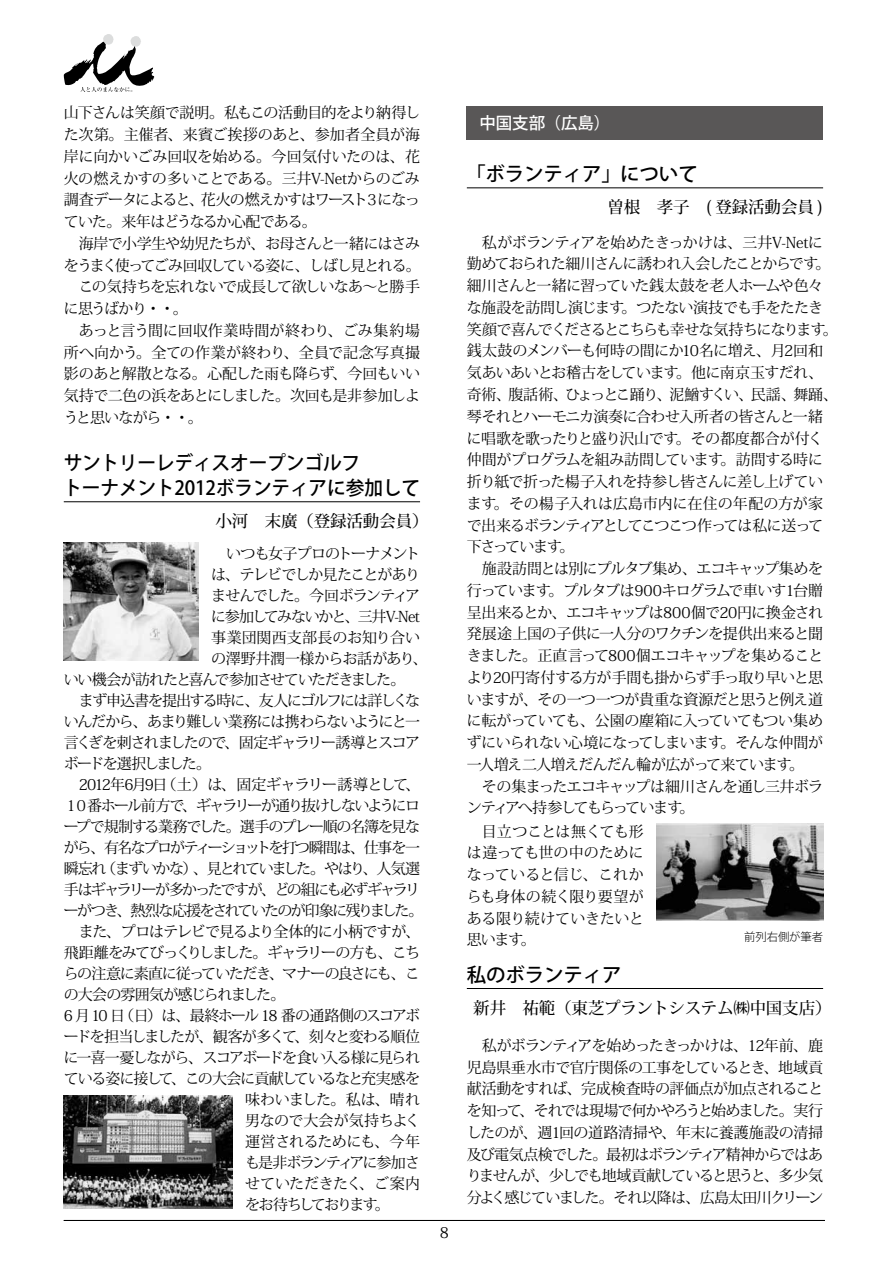
<style>
.page{position:relative;width:893px;height:1263px;background:#fff}
.page>*{position:absolute;margin:0;border:0;box-sizing:border-box;transform-origin:0 0}
.t1{font:500 19.5px/24.5px "Koz Go Pro";letter-spacing:-.01em;color:#000;scale:.96 1}
.t2{font:500 19.5px "Koz Go Pro";letter-spacing:-.01em;color:#000}
.t3{font:500 16.5px "Koz Min Pro";letter-spacing:-.005em;color:#000}
.t4{font:500 16.5px "Koz Go Pro";letter-spacing:-.005em;color:#fff}
.t5{font:15px/21.8px "Koz Min Pro";letter-spacing:-.065em;color:#000;text-align:justify}
.t6{font:15px/21.8px "Koz Min Pro";letter-spacing:-.045em;color:#000}
.t7{font:15px "Koz Min Pro";letter-spacing:-.09em;color:#000}
.t8{font:15px "Koz Min Pro";letter-spacing:-.1em;color:#000}
.t9{font:15px "Koz Min Pro";letter-spacing:-.085em;color:#000}
.t10{font:15px "Koz Min Pro";letter-spacing:-.11em;color:#000}
.t11{font:15px "Koz Min Pro";letter-spacing:-.125em;color:#000}
.t12{font:15px "Koz Min Pro";letter-spacing:-.12em;color:#000}
.t13{font:15px "Koz Min Pro";letter-spacing:-.115em;color:#000}
.t14{font:15px "Koz Min Pro";letter-spacing:-.105em;color:#000}
.t15{font:15px "Koz Min Pro";letter-spacing:.015em;color:#000}
.t16{font:15px "Koz Min Pro";letter-spacing:-.02em;color:#000}
.t17{font:15px "Koz Min Pro";color:#000}
.t18{font:15px "Koz Min Pro";letter-spacing:-.025em;color:#000}
.t19{font:15px "Koz Min Pro";letter-spacing:.005em;color:#000}
.t20{font:15px "Koz Min Pro";letter-spacing:-.03em;color:#000}
.t21{font:15px "Koz Min Pro";letter-spacing:-.015em;color:#000}
.t22{font:15px "Koz Min Pro";letter-spacing:-.14em;color:#000}
.t23{font:14.85px "Koz Min Pro";color:#000}
.t24{font:300 11.4px "Koz Go Pro";letter-spacing:-.01em;color:#000}
</style>
<div class="page">
<svg style="left:64px;top:34px;width:90px;height:58px"></svg>
<hr style="left:64px;top:501px;width:356px;height:1px;background:#000">
<img style="left:64px;top:542px;width:134px;height:118px">
<div style="left:467px;top:106px;width:356px;height:34px;background:#595757"></div>
<hr style="left:467px;top:187px;width:356px;height:1px;background:#000">
<hr style="left:467px;top:988px;width:356px;height:1px;background:#000">
<img style="left:657px;top:824px;width:166px;height:96px">
<img style="left:64px;top:1095px;width:168px;height:113px">
<hr style="left:64px;top:1220px;width:761px;height:1px;background:#000">
<p class="t5" style="left:64px;top:101px;width:358px">山下さんは笑顔で説明。私もこの活動目的をより納得した次第。主催者、来賓ご挨拶のあと、参加者全員が海岸に向かいごみ回収を始める。今回気付いたのは、花火の燃えかすの多いことである。三井V-Netからのごみ調査データによると、花火の燃えかすはワースト３になっていた。来年はどうなるか心配である。</p>
<p class="t5" style="left:79px;top:232px;width:343px">海岸で小学生や幼児たちが、お母さんと一緒にはさみ</p>
<p class="t7" style="left:64px;top:254px;width:359px">をうまく使ってごみ回収している姿に、しばし見とれる。</p>
<p class="t5" style="left:79px;top:275px;width:343px">この気持ちを忘れないで成長して欲しいなあ～と勝手</p>
<p class="t5" style="left:64px;top:297px;width:126px">に思うばかり・・。</p>
<p class="t17" style="left:79px;top:320px;width:343px">あっと言う間に回収作業時間が終わり、ごみ集約場</p>
<p class="t15" style="left:64px;top:341px;width:358px">所へ向かう。全ての作業が終わり、全員で記念写真撮</p>
<p class="t5" style="left:64px;top:362px;width:358px">影のあと解散となる。心配した雨も降らず、今回もいい</p>
<p class="t5" style="left:64px;top:384px;width:358px">気持で二色の浜をあとにしました。次回も是非参加しよ</p>
<p class="t5" style="left:64px;top:406px;width:140px">うと思いながら・・。</p>
<h1 class="t1" style="left:63px;top:452px;width:373px">サントリーレディスオープンゴルフ　　　トーナメント2012ボランティアに参加して</h1>
<p class="t3" style="left:215px;top:509px;width:215px">小河　末廣（登録活動会員）</p>
<p class="t5" style="left:226px;top:542px;width:195px">いつも女子プロのトーナメント</p>
<p class="t9" style="left:211px;top:563px;width:210px">は、テレビでしか見たことがあり</p>
<p class="t5" style="left:211px;top:584px;width:210px">ませんでした。今回ボランティア</p>
<p class="t9" style="left:211px;top:605px;width:210px">に参加してみないかと、三井V-Net</p>
<p class="t19" style="left:211px;top:626px;width:210px">事業団関西支部長のお知り合い</p>
<p class="t18" style="left:211px;top:647px;width:218px">の澤野井潤一様からお話があり、</p>
<p class="t5" style="left:64px;top:668px;width:343px">いい機会が訪れたと喜んで参加させていただきました。</p>
<p class="t7" style="left:79px;top:689px;width:343px">まず申込書を提出する時に、友人にゴルフには詳しくな</p>
<p class="t7" style="left:64px;top:710px;width:358px">いんだから、あまり難しい業務には携わらないようにと一</p>
<p class="t5" style="left:64px;top:731px;width:358px">言くぎを刺されましたので、固定ギャラリー誘導とスコア</p>
<p class="t22" style="left:64px;top:752px;width:149px">ボードを選択しました。</p>
<p class="t5" style="left:79px;top:773px;width:343px">2012年6月9日（土）は、固定ギャラリー誘導として、</p>
<p class="t11" style="left:64px;top:794px;width:358px">１０番ホール前方で、ギャラリーが通り抜けしないようにロ</p>
<p class="t5" style="left:64px;top:815px;width:358px">ープで規制する業務でした。選手のプレー順の名簿を見な</p>
<p class="t12" style="left:64px;top:836px;width:358px">がら、有名なプロがティーショットを打つ瞬間は、仕事を一</p>
<p class="t10" style="left:64px;top:857px;width:358px">瞬忘れ（まずいかな）、見とれていました。やはり、人気選</p>
<p class="t13" style="left:64px;top:878px;width:358px">手はギャラリーが多かったですが、どの組にも必ずギャラリ</p>
<p class="t8" style="left:64px;top:899px;width:361px">ーがつき、熱烈な応援をされていたのが印象に残りました。</p>
<p class="t6" style="left:79px;top:920px;width:343px">また、プロはテレビで見るより全体的に小柄ですが、</p>
<p class="t14" style="left:64px;top:941px;width:358px">飛距離をみてびっくりしました。ギャラリーの方も、こち</p>
<p class="t5" style="left:64px;top:962px;width:358px">らの注意に素直に従っていただき、マナーの良さにも、こ</p>
<p class="t5" style="left:64px;top:983px;width:223px">の大会の雰囲気が感じられました。</p>
<p class="t8" style="left:64px;top:1004px;width:358px">6 月10 日（日）は、最終ホール 18 番の通路側のスコアボ</p>
<p class="t5" style="left:64px;top:1025px;width:358px">ードを担当しましたが、観客が多くて、刻々と変わる順位</p>
<p class="t9" style="left:64px;top:1046px;width:358px">に一喜一憂しながら、スコアボードを食い入る様に見られ</p>
<p class="t5" style="left:64px;top:1067px;width:358px">ている姿に接して、この大会に貢献しているなと充実感を</p>
<p class="t16" style="left:245px;top:1088px;width:176px">味わいました。私は、晴れ</p>
<p class="t20" style="left:245px;top:1109px;width:176px">男なので大会が気持ちよく</p>
<p class="t16" style="left:245px;top:1130px;width:176px">運営されるためにも、今年</p>
<p class="t8" style="left:245px;top:1151px;width:176px">も是非ボランティアに参加さ</p>
<p class="t21" style="left:245px;top:1172px;width:176px">せていただきたく、ご案内</p>
<p class="t10" style="left:245px;top:1193px;width:146px">をお待ちしております。</p>
<p class="t23" style="left:440px;top:1222px;width:11px">8</p>
<p class="t4" style="left:479px;top:113px;width:132px">中国支部（広島）</p>
<h1 class="t2" style="left:466px;top:161px;width:233px">「ボランティア」について</h1>
<p class="t3" style="left:608px;top:195px;width:217px">曽根　孝子　( 登録活動会員 )</p>
<p class="t6" style="left:467px;top:231px;width:373px;text-indent:15px">私がボランティアを始めたきっかけは、三井V-Netに勤めておられた細川さんに誘われ入会したことからです。細川さんと一緒に習っていた銭太鼓を老人ホームや色々な施設を訪問し演じます。つたない演技でも手をたたき笑顔で喜んでくださるとこちらも幸せな気持ちになります。銭太鼓のメンバーも何時の間にか10名に増え、月2回和気あいあいとお稽古をしています。他に南京玉すだれ、奇術、腹話術、ひょっとこ踊り、泥鰌すくい、民謡、舞踊、琴それとハーモニカ演奏に合わせ入所者の皆さんと一緒に唱歌を歌ったりと盛り沢山です。その都度都合が付く仲間がプログラムを組み訪問しています。訪問する時に折り紙で折った楊子入れを持参し皆さんに差し上げています。その楊子入れは広島市内に在住の年配の方が家で出来るボランティアとしてこつこつ作っては私に送って下さっています。</p>
<p class="t5" style="left:467px;top:557px;width:358px;text-indent:15px">施設訪問とは別にプルタブ集め、エコキャップ集めを行っています。プルタブは900キログラムで車いす1台贈呈出来るとか、エコキャップは800個で20円に換金され発展途上国の子供に一人分のワクチンを提供出来ると聞きました。正直言って800個エコキャップを集めることより20円寄付する方が手間も掛からず手っ取り早いと思いますが、その一つ一つが貴重な資源だと思うと例え道に転がっていても、公園の塵箱に入っていてもつい集めずにいられない心境になってしまいます。そんな仲間が一人増え二人増えだんだん輪が広がって来ています。</p>
<p class="t5" style="left:467px;top:775px;width:358px;text-indent:15px">その集まったエコキャップは細川さんを通し三井ボランティアへ持参してもらっています。</p>
<p class="t5" style="left:467px;top:820px;width:178px;text-indent:15px">目立つことは無くても形は違っても世の中のためになっていると信じ、これからも身体の続く限り要望がある限り続けていきたいと思います。</p>
<h1 class="t2" style="left:467px;top:962px;width:156px">私のボランティア</h1>
<p class="t3" style="left:473px;top:996px;width:360px">新井　祐範（東芝プラントシステム㈱中国支店）</p>
<p class="t5" style="left:467px;top:1034px;width:358px;text-indent:15px">私がボランティアを始めったきっかけは、12年前、鹿児島県垂水市で官庁関係の工事をしているとき、地域貢献活動をすれば、完成検査時の評価点が加点されることを知って、それでは現場で何かやろうと始めました。実行したのが、週1回の道路清掃や、年末に養護施設の清掃及び電気点検でした。最初はボランティア精神からではありませんが、少しでも地域貢献していると思うと、多少気分よく感じていました。それ以降は、広島太田川クリーン</p>
<p class="t24" style="left:744px;top:929px;width:80px">前列右側が筆者</p>
</div>
